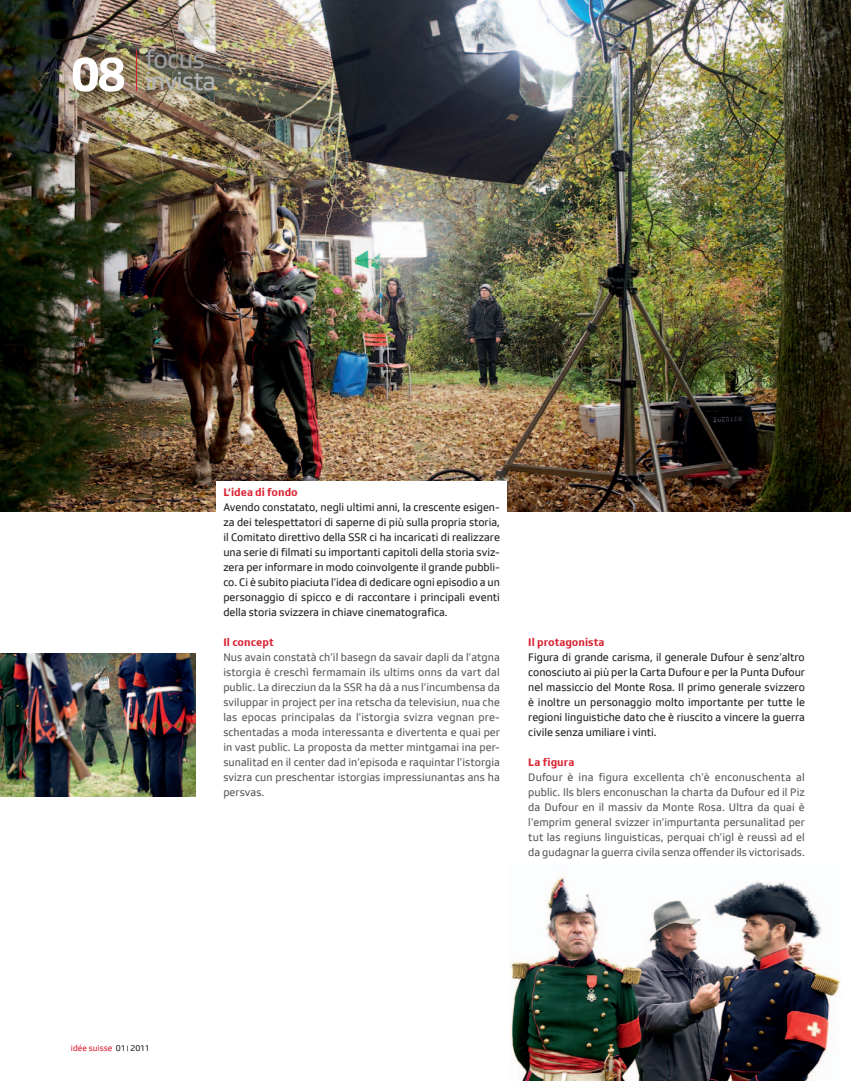
<style>
.page{position:relative;width:851px;height:1081px;background:#fff}
.page>*{position:absolute;margin:0;border:0;box-sizing:border-box;transform-origin:0 0}
.t1{font:700 50px "SRGSSR Type";color:#fff}
.t2{font:26.25px "SRGSSR Type";letter-spacing:-.03em;color:#b2b3b7}
.t3{font:26.25px "SRGSSR Type";letter-spacing:-.015em;color:#9d9fa2}
.Fliesstext___Franz{font:11.25px/15px "SRGSSR Type";letter-spacing:.005em;color:#57585a;text-align:justify}
.Fliesstext___Deutsc{font:11.25px/15px "SRGSSR Type";color:#231f20;text-align:justify}
.Fliesstext___Deutsc-2{font:700 11.25px "SRGSSR Type";color:#da2031}
.Fliesstext___Franz-2{font:700 11.25px "SRGSSR Type";letter-spacing:.005em;color:#da2031}
.t4{font:8.75px "SRGSSR Type";color:#da2031}
.s1{color:#231f20}
.s2{font-size:7.75px;color:#231f20}
</style>
<div class="page">
<img style="left:509px;top:877px;width:331px;height:204px">
<img style="left:0;top:0;width:850px;height:511px">
<img style="left:0;top:653px;width:195px;height:143px">
<div style="left:216px;top:481px;width:291px;height:45px;background:#fff"></div>
<hr style="left:136px;top:50px;width:1px;height:41px;background:#da2031">
<p class="t1" style="left:71px;top:44px;width:57px">08</p>
<h2 class="t3" style="left:145px;top:44px;width:61px">focus</h2>
<h2 class="t2" style="left:145px;top:67px;width:72px">invista</h2>
<p class="t4" style="left:71px;top:1043px;width:80px">idée suisse <span class="s1">01</span><span class="s2">|</span> <span class="s1">2011</span></p>
<p class="Fliesstext___Deutsc-2" style="left:223px;top:486px;width:76px">L’idea di fondo</p>
<p class="Fliesstext___Deutsc" style="left:223px;top:500px;width:278px">Avendo constatato, negli ultimi anni, la crescente esigen&shy;za dei telespettatori di saperne di più sulla propria storia, il Comitato direttivo della SSR ci ha incaricati di realizzare una serie di filmati su importanti capitoli della storia sviz&shy;zera per informare in modo coinvolgente il grande pubbli&shy;co. Ci è subito piaciuta l’idea di dedicare ogni episodio a un personaggio di spicco e di raccontare i principali eventi della storia svizzera in chiave cinematografica.</p>
<p class="Fliesstext___Franz-2" style="left:223px;top:636px;width:52px">Il concept</p>
<p class="Fliesstext___Franz" style="left:223px;top:650px;width:278px">Nus avain constatà ch’il basegn da savair dapli da l’atgna istorgia è creschì fermamain ils ultims onns da vart dal public. La direcziun da la SSR ha dà a nus l’incumbensa da sviluppar in project per ina retscha da televisiun, nua che las epocas principalas da l’istorgia svizra vegnan pre&shy;schentadas a moda interessanta e divertenta e quai per in vast public. La proposta da metter mintgamai ina per&shy;sunalitad en il center dad in’episoda e raquintar l’istorgia svizra cun preschentar istorgias impressiunantas ans ha persvas.</p>
<p class="Fliesstext___Deutsc-2" style="left:528px;top:636px;width:77px">Il protagonista</p>
<p class="Fliesstext___Deutsc" style="left:528px;top:650px;width:278px">Figura di grande carisma, il generale Dufour è senz’altro conosciuto ai più per la Carta Dufour e per la Punta Dufour nel massiccio del Monte Rosa. Il primo generale svizzero è inoltre un personaggio molto importante per tutte le regioni linguistiche dato che è riuscito a vincere la guerra civile senza umiliare i vinti.</p>
<p class="Fliesstext___Franz-2" style="left:528px;top:756px;width:48px">La figura</p>
<p class="Fliesstext___Franz" style="left:528px;top:770px;width:278px">Dufour è ina figura excellenta ch’è enconuschenta al public. Ils blers enconuschan la charta da Dufour ed il Piz da Dufour en il massiv da Monte Rosa. Ultra da quai è l’emprim general svizzer in’impurtanta persunalitad per tut las regiuns linguisticas, perquai ch’igl è reussì ad el da gudagnar la guerra civila senza offender ils victorisads.</p>
</div>
